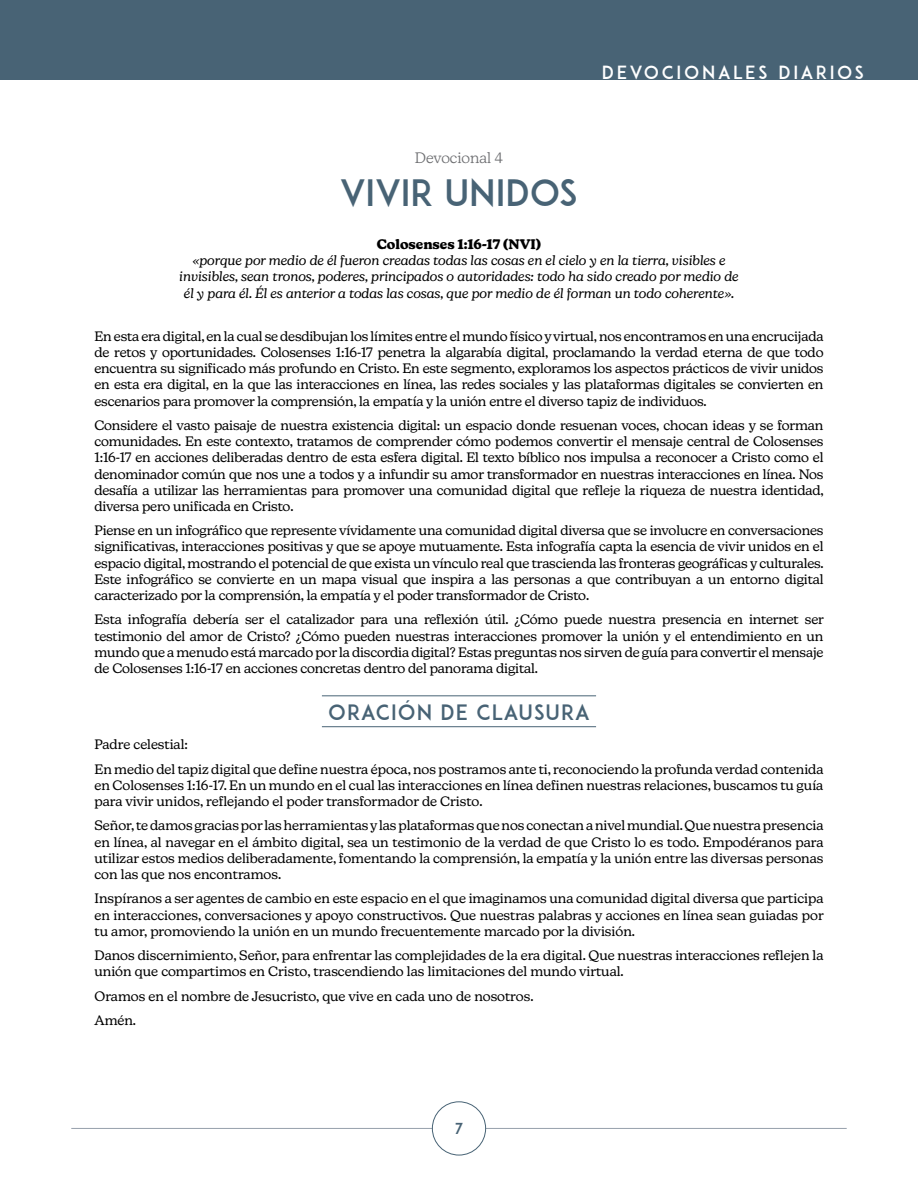
<style>
.page{position:relative;width:918px;height:1188px;background:#fff}
.page>*{position:absolute;margin:0;border:0;box-sizing:border-box;transform-origin:0 0}
.t1{font:36px "ADAM.CGPRO";color:#486375}
.t2{font:21px "ADAM.CGPRO";letter-spacing:.05em;color:#486375}
.t3{font:18px "ADAM.CGPRO";letter-spacing:.15em;color:#fff}
.t4{font:300 15px "New Kansas";color:#6d6e71}
.t5{font:15px "ADAM.CGPRO";color:#486375}
.t6{font:13.5px/16.2px "New Kansas";color:#000;text-align:justify}
.t7{font:italic 13.5px/16.2px "New Kansas";color:#000;text-align:center}
.t8{font:700 13.5px "New Kansas";color:#000}
</style>
<div class="page">
<div style="left:0;top:0;width:918px;height:79px;background:#486375"></div>
<hr style="left:71px;top:1128px;width:776px;height:1px;background:#969fab">
<div style="left:432px;top:1102px;width:54px;height:53px;background:#fff;border-radius:50%"></div>
<div style="left:432px;top:1101px;width:54px;height:54px;border:1px solid #486375;border-radius:50%"></div>
<hr style="left:322px;top:696px;width:274px;height:1px;background:#486375">
<hr style="left:322px;top:726px;width:274px;height:1px;background:#486375">
<h3 class="t3" style="left:602px;top:62px;width:264px">DEVOCIONALES DIARIOS</h3>
<p class="t4" style="left:415px;top:149px;width:90px">Devocional 4</p>
<h1 class="t1" style="left:340px;top:171px;width:239px">VIVIR UNIDOS</h1>
<p class="t8" style="left:377px;top:236px;width:166px">Colosenses 1:16-17 (NVI)</p>
<p class="t7" style="left:179px;top:253px;width:561px">«porque por medio de él fueron creadas todas las cosas en el cielo y en la tierra, visibles e invisibles, sean tronos, poderes, principados o autoridades: todo ha sido creado por medio de él y para él. Él es anterior a todas las cosas, que por medio de él forman un todo coherente».</p>
<p class="t6" style="left:94px;top:328px;width:731px">En esta era digital, en la cual se desdibujan los límites entre el mundo físico y virtual, nos encontramos en una encrucijada de retos y oportunidades. Colosenses 1:16-17 penetra la algarabía digital, proclamando la verdad eterna de que todo encuentra su significado más profundo en Cristo. En este segmento, exploramos los aspectos prácticos de vivir unidos en esta era digital, en la que las interacciones en línea, las redes sociales y las plataformas digitales se convierten en escenarios para promover la comprensión, la empatía y la unión entre el diverso tapiz de individuos.</p>
<p class="t6" style="left:94px;top:417px;width:731px">Considere el vasto paisaje de nuestra existencia digital: un espacio donde resuenan voces, chocan ideas y se forman comunidades. En este contexto, tratamos de comprender cómo podemos convertir el mensaje central de Colosenses 1:16-17 en acciones deliberadas dentro de esta esfera digital. El texto bíblico nos impulsa a reconocer a Cristo como el denominador común que nos une a todos y a infundir su amor transformador en nuestras interacciones en línea. Nos desafía a utilizar las herramientas para promover una comunidad digital que refleje la riqueza de nuestra identidad, diversa pero unificada en Cristo.</p>
<p class="t6" style="left:94px;top:522px;width:731px">Piense en un infográfico que represente vívidamente una comunidad digital diversa que se involucre en conversaciones significativas, interacciones positivas y que se apoye mutuamente. Esta infografía capta la esencia de vivir unidos en el espacio digital, mostrando el potencial de que exista un vínculo real que trascienda las fronteras geográficas y culturales.<br>Este infográfico se convierte en un mapa visual que inspira a las personas a que contribuyan a un entorno digital caracterizado por la comprensión, la empatía y el poder transformador de Cristo.</p>
<p class="t6" style="left:94px;top:611px;width:731px">Esta infografía debería ser el catalizador para una reflexión útil. ¿Cómo puede nuestra presencia en internet ser testimonio del amor de Cristo? ¿Cómo pueden nuestras interacciones promover la unión y el entendimiento en un mundo que a menudo está marcado por la discordia digital? Estas preguntas nos sirven de guía para convertir el mensaje de Colosenses 1:16-17 en acciones concretas dentro del panorama digital.</p>
<h2 class="t2" style="left:328px;top:699px;width:263px">ORACIÓN DE CLAUSURA</h2>
<p class="t6" style="left:94px;top:732px;width:731px;line-height:24.3px">Padre celestial:<br>En medio del tapiz digital que define nuestra época, nos postramos ante ti, reconociendo la profunda verdad contenida</p>
<p class="t6" style="left:94px;top:777px;width:730px">en Colosenses 1:16-17. En un mundo en el cual las interacciones en línea definen nuestras relaciones, buscamos tu guía para vivir unidos, reflejando el poder transformador de Cristo.</p>
<p class="t6" style="left:94px;top:818px;width:731px">Señor, te damos gracias por las herramientas y las plataformas que nos conectan a nivel mundial. Que nuestra presencia en línea, al navegar en el ámbito digital, sea un testimonio de la verdad de que Cristo lo es todo. Empodéranos para utilizar estos medios deliberadamente, fomentando la comprensión, la empatía y la unión entre las diversas personas con las que nos encontramos.</p>
<p class="t6" style="left:94px;top:890px;width:731px">Inspíranos a ser agentes de cambio en este espacio en el que imaginamos una comunidad digital diversa que participa en interacciones, conversaciones y apoyo constructivos. Que nuestras palabras y acciones en línea sean guiadas por tu amor, promoviendo la unión en un mundo frecuentemente marcado por la división.</p>
<p class="t6" style="left:94px;top:947px;width:731px">Danos discernimiento, Señor, para enfrentar las complejidades de la era digital. Que nuestras interacciones reflejen la unión que compartimos en Cristo, trascendiendo las limitaciones del mundo virtual.</p>
<p class="t6" style="left:94px;top:984px;width:441px;line-height:24.3px">Oramos en el nombre de Jesucristo, que vive en cada uno de nosotros.<br>Amén.</p>
<p class="t5" style="left:455px;top:1119px;width:10px">7</p>
</div>
